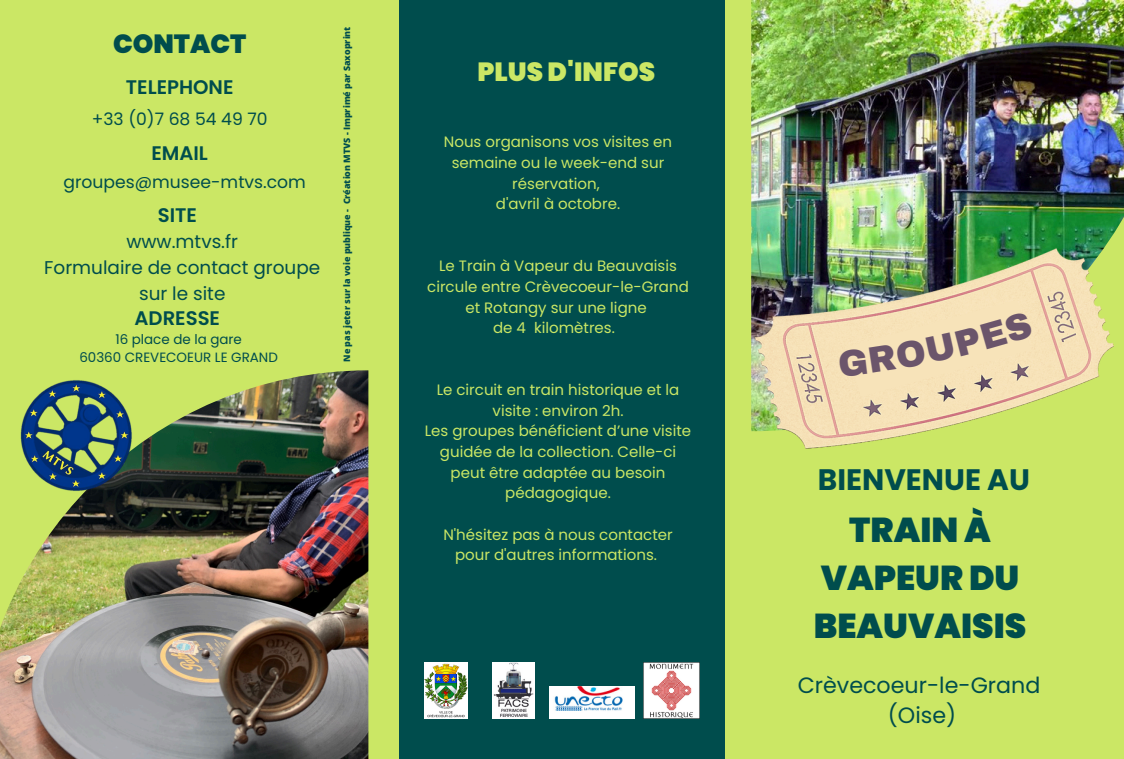
<style>
.page{position:relative;width:1124px;height:759px;background:#fff}
.page>*{position:absolute;margin:0;border:0;box-sizing:border-box;transform-origin:0 0}
.t1{font:900 34.5px/48px "Poppins";color:#004d4d;text-align:center}
.t2{font:700 29.5px "Poppins";color:#004d4d}
.t3{font:900 26.25px "Poppins";color:#cbe765}
.t4{font:900 26.25px "Poppins";color:#004d4d}
.t5{font:22.12px/30.5px "Poppins";color:#004d4d;text-align:center}
.t6{font:600 19.62px "Poppins";color:#004d4d}
.t7{font:18.38px/25.6px "Poppins";color:#004d4d;text-align:center}
.t8{font:17.12px "Poppins";color:#004d4d}
.t9{font:15px/20.6px "Poppins";color:#cbe765;text-align:center}
.t10{font:13.38px/18.8px "Poppins";color:#004d4d;text-align:center}
.t11{font:800 8.88px "Open Sans";color:#004d4d}
</style>
<div class="page">
<div style="left:0;top:0;width:1123px;height:758px;background:#cbe765"></div>
<div style="left:399px;top:0;width:325px;height:758px;background:#004d4d"></div>
<img style="left:0;top:370px;width:368px;height:388px">
<img style="left:751px;top:0;width:372px;height:431px">
<img style="left:755px;top:248px;width:358px;height:201px">
<img style="left:19px;top:378px;width:114px;height:113px">
<img style="left:493px;top:662px;width:41px;height:56px">
<img style="left:549px;top:686px;width:85px;height:32px">
<img style="left:643px;top:662px;width:56px;height:56px">
<img style="left:424px;top:662px;width:43px;height:56px">
<svg style="left:838px;top:299px;width:195px;height:98px;background:#f1deb5"></svg>
<p class="t4" style="left:113px;top:26px;width:135px">CONTACT</p>
<p class="t6" style="left:126px;top:74px;width:109px">TELEPHONE</p>
<p class="t8" style="left:92px;top:107px;width:177px">+33 (0)7 68 54 49 70</p>
<h4 class="t6" style="left:151px;top:139px;width:58px">EMAIL</h4>
<h6 class="t8" style="left:64px;top:170px;width:244px">groupes@musee-mtvs.com</h6>
<h3 class="t6" style="left:158px;top:201px;width:41px">SITE</h3>
<p class="t7" style="left:126px;top:229px;width:113px">www.mtvs.fr</p>
<p class="t7" style="left:44px;top:255px;width:277px">Formulaire de contact groupe sur le site</p>
<h3 class="t6" style="left:134px;top:304px;width:87px">ADRESSE</h3>
<p class="t10" style="left:79px;top:329px;width:200px">16 place de la gare<br>60360 CREVECOEUR LE GRAND</p>
<p class="t11" style="left:340px;top:362px;width:336px;rotate:-90deg">Ne pas jeter sur la voie publique - Création MTVS - Imprimé par Saxoprint</p>
<p class="t3" style="left:477px;top:53px;width:179px">PLUS D'INFOS</p>
<p class="t9" style="left:444px;top:132px;width:230px">Nous organisons vos visites en semaine ou le week-end sur réservation,</p>
<p class="t9" style="left:496px;top:194px;width:126px">d'avril à octobre.</p>
<p class="t9" style="left:427px;top:256px;width:263px">Le Train à Vapeur du Beauvaisis circule entre Crèvecoeur-le-Grand et Rotangy sur une ligne</p>
<p class="t9" style="left:493px;top:317px;width:123px">de 4 kilomètres.</p>
<p class="t9" style="left:436px;top:379px;width:244px">Le circuit en train historique et la visite : environ 2h.</p>
<p class="t9" style="left:424px;top:421px;width:268px">Les groupes bénéficient d’une visite guidée de la collection. Celle-ci peut être adaptée au besoin pédagogique.</p>
<p class="t9" style="left:443px;top:524px;width:231px">N'hésitez pas à nous contacter pour d'autres informations.</p>
<p class="t2" style="left:817px;top:459px;width:213px">BIENVENUE AU</p>
<p class="t1" style="left:813px;top:505px;width:214px">TRAIN À<br>VAPEUR DU<br>BEAUVAISIS</p>
<p class="t5" style="left:797px;top:669px;width:244px">Crèvecoeur-le-Grand (Oise)</p>
</div>
